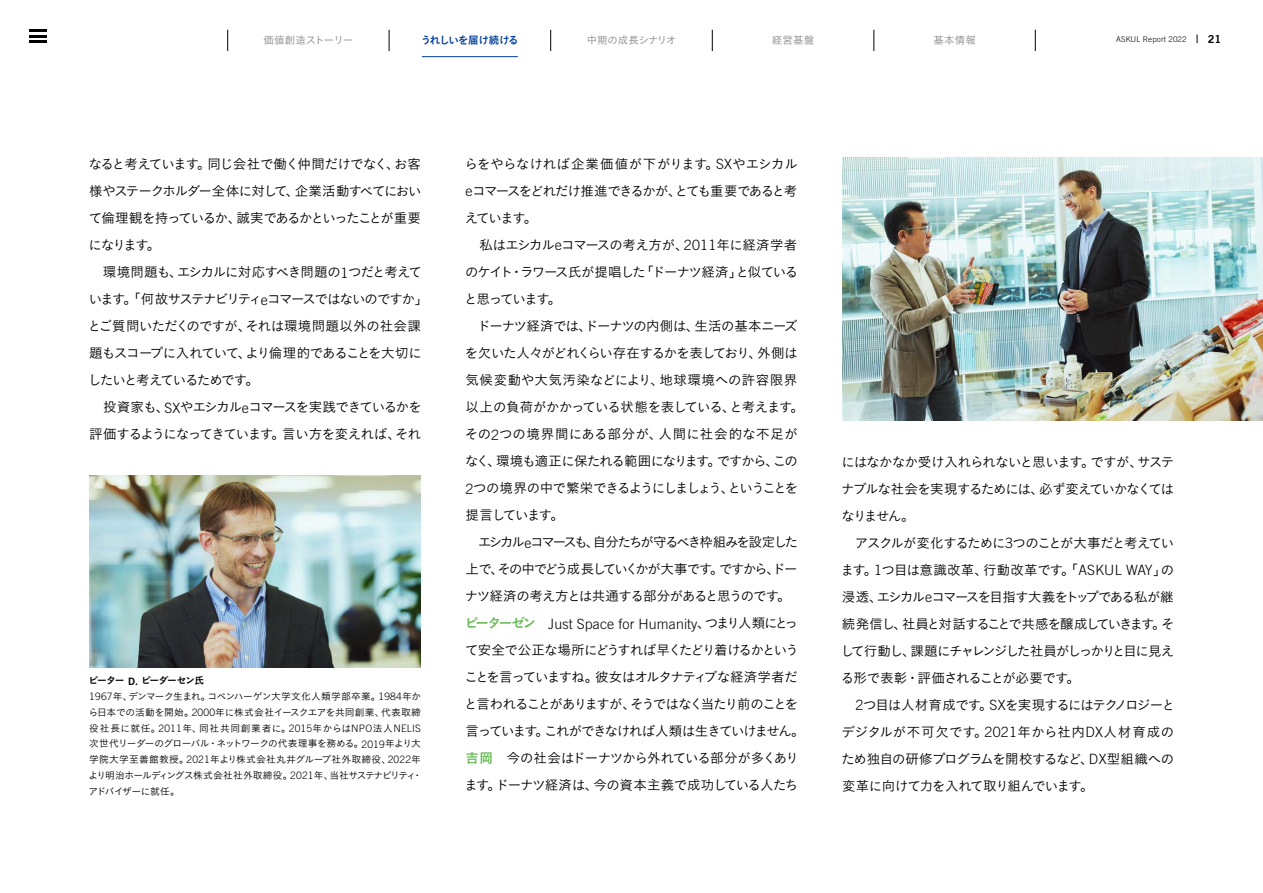
<style>
.page{position:relative;width:1263px;height:893px;background:#fff}
.page>*{position:absolute;margin:0;border:0;box-sizing:border-box;transform-origin:0 0}
.t1{font:300 14.1px "Trade Gothic LT Std";letter-spacing:.005em;color:#000}
.t2{font:13.5px/27px "Koburina Go Std N W3";letter-spacing:-.08em;color:#000}
.t3{font:10.95px "Trade Gothic LT Std Bd 2";color:#000}
.t4{font:10.5px "Koburina Go Std N W6";letter-spacing:-.085em;color:#003f98}
.t5{font:10.5px "Koburina Go Std N W3";letter-spacing:-.05em;color:#898989}
.t6{font:10.5px "Koburina Go Std N W3";letter-spacing:-.035em;color:#898989}
.t7{font:10.5px "Koburina Go Std N W3";letter-spacing:-.015em;color:#898989}
.t8{font:9.75px/15.8px "Koburina Go Std N W3";letter-spacing:-.03em;color:#000}
.t9{font:9.75px "Koburina Go Std N W6";letter-spacing:-.11em;color:#000}
.t10{font:300 7.8px "Trade Gothic LT Std";letter-spacing:.02em;color:#000}
.s1{font-family:"Trade Gothic LT Std";font-weight:300;font-size:14.1px}
.s2{font-family:"Koburina Go Std N W6";font-weight:400;font-size:13.5px;color:#6cbb5a}
.s3{font-family:"Koburina Go Std N W3";font-weight:400;font-size:13.5px}
.s4{font-family:"Koburina Go Std N W6";color:#6cbb5a}
.s5{font-family:"Trade Gothic LT Std Bd 2";font-size:10.2px}
.s6{font-family:"Trade Gothic LT Std";font-weight:300;font-size:10.2px}
</style>
<div class="page">
<img style="left:89px;top:476px;width:332px;height:191px">
<img style="left:842px;top:157px;width:421px;height:264px">
<svg style="left:30px;top:30px;width:17px;height:7px"></svg>
<hr style="left:30px;top:40px;width:17px;height:3px;background:#000">
<svg style="left:227px;top:30px;width:1px;height:21px"></svg>
<svg style="left:389px;top:30px;width:1px;height:21px"></svg>
<svg style="left:1035px;top:30px;width:1px;height:21px"></svg>
<svg style="left:874px;top:30px;width:1px;height:21px"></svg>
<svg style="left:712px;top:30px;width:1px;height:21px"></svg>
<svg style="left:550px;top:30px;width:1px;height:21px"></svg>
<hr style="left:422px;top:56px;width:96px;height:1px;background:#003f98">
<p class="t5" style="left:263px;top:33px;width:91px">価値創造ストーリー</p>
<p class="t4" style="left:421px;top:32px;width:99px">うれしいを届け続ける</p>
<p class="t6" style="left:587px;top:33px;width:91px">中期の成長シナリオ</p>
<p class="t7" style="left:772px;top:33px;width:44px">経営基盤</p>
<p class="t7" style="left:933px;top:33px;width:44px">基本情報</p>
<p class="t10" style="left:1116px;top:34px;width:72px">ASKUL Report 2022</p>
<p class="t3" style="left:1208px;top:32px;width:15px">21</p>
<p class="t2" style="left:88px;top:150px;width:342px">なると考えています。同じ会社で働く仲間だけでなく、お客様やステークホルダー全体に対して、企業活動すべてにおいて倫理観を持っているか、誠実であるかといったことが重要になります。<br>　環境問題も、エシカルに対応すべき問題の<span class="s1">1</span>つだと考えています。「何故サステナビリティ<span class="s1">e</span>コマースではないのですか」とご質問いただくのですが、それは環境問題以外の社会課題もスコープに入れていて、より倫理的であることを大切にしたいと考えているためです。<br>　投資家も、<span class="s1">SX</span>やエシカル<span class="s1">e</span>コマースを実践できているかを評価するようになってきています。言い方を変えれば、それ</p>
<p class="t2" style="left:464px;top:150px;width:341px">らをやらなければ企業価値が下がります。<span class="s1">SX</span>やエシカル<span class="s1">e</span>コマースをどれだけ推進できるかが、とても重要であると考えています。<br>　私はエシカル<span class="s1">e</span>コマースの考え方が、<span class="s1">2011</span>年に経済学者のケイト・ラワース氏が提唱した「ドーナツ経済」と似ていると思っています。<br>　ドーナツ経済では、ドーナツの内側は、生活の基本ニーズを欠いた人々がどれくらい存在するかを表しており、外側は気候変動や大気汚染などにより、地球環境への許容限界以上の負荷がかかっている状態を表している、と考えます。その<span class="s1">2</span>つの境界間にある部分が、人間に社会的な不足がなく、環境も適正に保たれる範囲になります。ですから、この<br><span class="s1">2</span>つの境界の中で繁栄できるようにしましょう、ということを提言しています。<br>　エシカル<span class="s1">e</span>コマースも、自分たちが守るべき枠組みを設定した上で、その中でどう成長していくかが大事です。ですから、ドーナツ経済の考え方とは共通する部分があると思うのです。</p>
<p class="t1" style="left:465px;top:615px;width:335px"><span class="s2">ピーターゼン　</span>Just Space for Humanity<span class="s3">、つまり人類にとっ</span></p>
<p class="t2" style="left:464px;top:636px;width:342px">て安全で公正な場所にどうすれば早くたどり着けるかということを言っていますね。彼女はオルタナティブな経済学者だと言われることがありますが、そうではなく当たり前のことを言っています。これができなければ人類は生きていけません。<span class="s4">吉岡　</span>今の社会はドーナツから外れている部分が多くあります。ドーナツ経済は、今の資本主義で成功している人たち</p>
<p class="t9" style="left:89px;top:673px;width:117px">ピーター <span class="s5">D.</span> ピーダーセン氏</p>
<p class="t8" style="left:88px;top:688px;width:335px"><span class="s6">1967</span>年、デンマーク生まれ。コペンハーゲン大学文化人類学部卒業。<span class="s6">1984</span>年から日本での活動を開始。<span class="s6">2000</span>年に株式会社イースクエアを共同創業、代表取締役社長に就任。<span class="s6">2011</span>年、同社共同創業者に。<span class="s6">2015</span>年からは<span class="s6">NPO</span>法人<span class="s6">NELIS</span>次世代リーダーのグローバル・ネットワークの代表理事を務める。<span class="s6">2019</span>年より大学院大学至善館教授。<span class="s6">2021</span>年より株式会社丸井グループ社外取締役、<span class="s6">2022</span>年より明治ホールディングス株式会社社外取締役。<span class="s6">2021</span>年、当社サステナビリティ・アドバイザーに就任。</p>
<p class="t2" style="left:840px;top:448px;width:336px">にはなかなか受け入れられないと思います。ですが、サステナブルな社会を実現するためには、必ず変えていかなくてはなりません。<br>　アスクルが変化するために<span class="s1">3</span>つのことが大事だと考えています。<span class="s1">1</span>つ目は意識改革、行動改革です。「<span class="s1">ASKUL WAY</span>」の浸透、エシカル<span class="s1">e</span>コマースを目指す大義をトップである私が継続発信し、社員と対話することで共感を醸成していきます。そして行動し、課題にチャレンジした社員がしっかりと目に見える形で表彰・評価されることが必要です。</p>
<p class="t2" style="left:841px;top:691px;width:335px;text-align:justify;text-indent:14px"><span class="s1">2</span>つ目は人材育成です。<span class="s1">SX</span>を実現するにはテクノロジーとデジタルが不可欠です。<span class="s1">2021</span>年から社内<span class="s1">DX</span>人材育成のため独自の研修プログラムを開校するなど、<span class="s1">DX</span>型組織への変革に向けて力を入れて取り組んでいます。</p>
</div>
